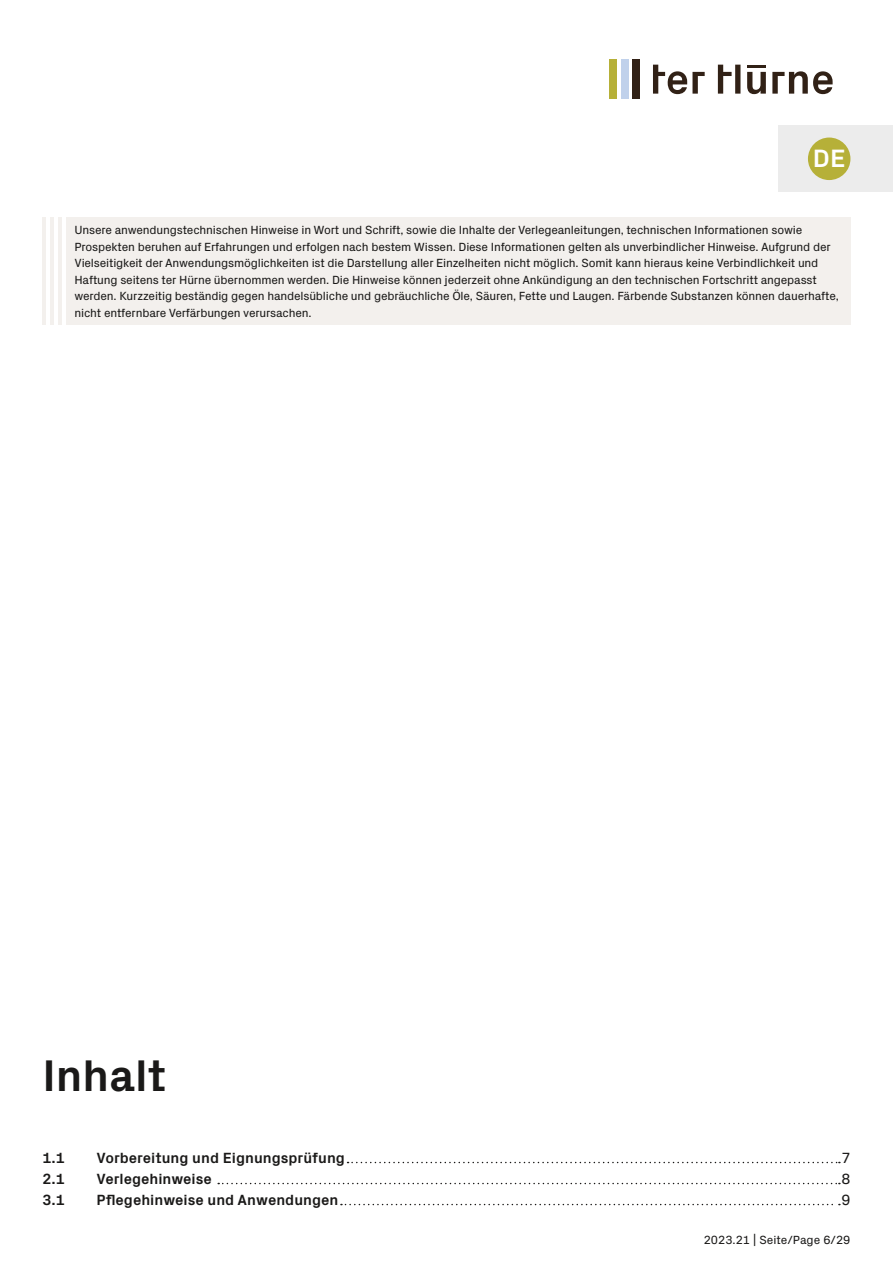
<style>
.page{position:relative;width:893px;height:1263px;background:#fff}
.page>*{position:absolute;margin:0;border:0;box-sizing:border-box;transform-origin:0 0}
.t1{font:700 45px "Px Grotesk";color:#1a1918}
.t2{font:700 25.5px "Px Grotesk";color:#fff}
.t3{font:700 15px "Px Grotesk";color:#1a1918}
.t4{font:15px "Px Grotesk";color:#1a1918}
.t5{font:12px/16.5px "Px Grotesk";letter-spacing:-.015em;color:#1a1918}
</style>
<div class="page">
<div style="left:632px;top:60px;width:8px;height:39px;background:#312116"></div>
<div style="left:609px;top:60px;width:8px;height:39px;background:#b6b038"></div>
<div style="left:621px;top:60px;width:7px;height:39px;background:#c0d1eb"></div>
<svg style="left:718px;top:65px;width:22px;height:29px"></svg>
<svg style="left:747px;top:65px;width:19px;height:29px"></svg>
<svg style="left:772px;top:71px;width:61px;height:23px"></svg>
<svg style="left:653px;top:65px;width:52px;height:29px"></svg>
<div style="left:66px;top:218px;width:784px;height:107px;background:#f3f0ed"></div>
<hr style="left:43px;top:218px;width:3px;height:107px;background:#f3f0ed">
<hr style="left:50px;top:218px;width:4px;height:107px;background:#f3f0ed">
<hr style="left:58px;top:218px;width:4px;height:107px;background:#f3f0ed">
<div style="left:778px;top:126px;width:115px;height:66px;background:#ececec"></div>
<div style="left:808px;top:138px;width:42px;height:42px;background:#b6b038;border-radius:50%"></div>
<svg style="left:348px;top:1162px;width:492px;height:1px"></svg>
<svg style="left:218px;top:1183px;width:622px;height:1px"></svg>
<svg style="left:341px;top:1204px;width:499px;height:1px"></svg>
<h2 class="t2" style="left:813px;top:140px;width:34px">DE</h2>
<p class="t5" style="left:74px;top:221px;width:766px">Unsere anwendungstechnischen Hinweise in Wort und Schrift, sowie die Inhalte der Verlegeanleitungen, technischen Informationen sowie Prospekten beruhen auf Erfahrungen und erfolgen nach bestem Wissen. Diese Informationen gelten als unverbindlicher Hinweise. Aufgrund der Vielseitigkeit der Anwendungsmöglichkeiten ist die Darstellung aller Einzelheiten nicht möglich. Somit kann hieraus keine Verbindlichkeit und Haftung seitens ter Hürne übernommen werden. Die Hinweise können jederzeit ohne Ankündigung an den technischen Fortschritt angepasst werden. Kurzzeitig beständig gegen handelsübliche und gebräuchliche Öle, Säuren, Fette und Laugen. Färbende Substanzen können dauerhafte, nicht entfernbare Verfärbungen verursachen.</p>
<h1 class="t1" style="left:43px;top:1043px;width:126px">Inhalt</h1>
<p class="t3" style="left:43px;top:1147px;width:24px">1.1</p>
<p class="t3" style="left:97px;top:1147px;width:250px">Vorbereitung und Eignungsprüfung</p>
<p class="t4" style="left:841px;top:1147px;width:10px">7</p>
<p class="t3" style="left:43px;top:1168px;width:24px">2.1</p>
<p class="t3" style="left:97px;top:1168px;width:117px">Verlegehinweise</p>
<p class="t4" style="left:841px;top:1168px;width:10px">8</p>
<p class="t3" style="left:43px;top:1189px;width:24px">3.1</p>
<p class="t3" style="left:97px;top:1189px;width:243px">Pflegehinweise und Anwendungen</p>
<p class="t4" style="left:841px;top:1189px;width:10px">9</p>
<p class="t5" style="left:704px;top:1231px;width:148px">2023.21 | Seite/Page 6/29</p>
</div>
